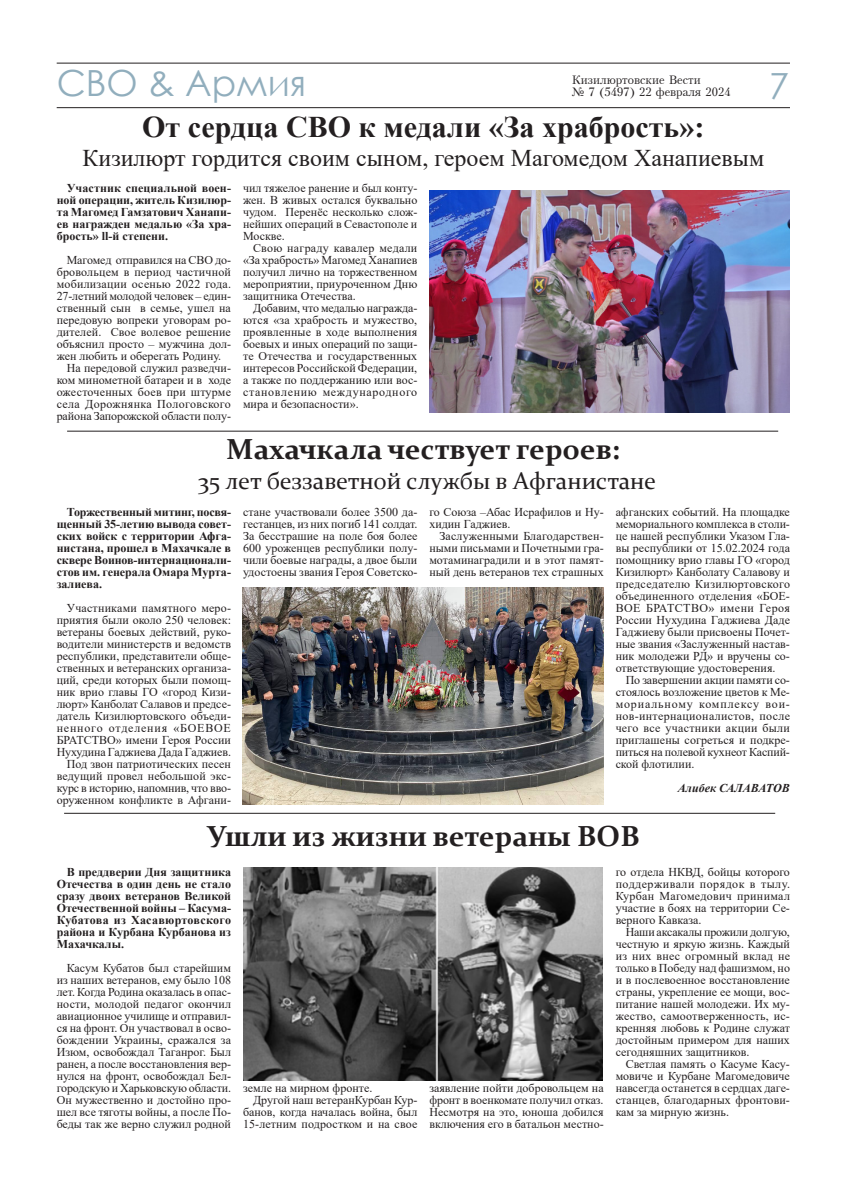
<style>
.page{position:relative;width:842px;height:1191px;background:#fff}
.page>*{position:absolute;margin:0;border:0;box-sizing:border-box;transform-origin:0 0}
.КВ_ЗАГОЛОВОК{font:36px "Century Gothic";color:#91aebd}
.КВ_ЗАГОЛОВОК-2{font:700 30px "Times New Roman";color:#231f20}
.КВ_ЗАГОЛОВОК-3{font:700 29px "Constantia";color:#231f20}
.КВ_ЗАГОЛОВОК-4{font:24px "Times New Roman";color:#231f20}
.КВ_ЗАГОЛОВОК-5{font:24px "Constantia";color:#231f20}
.КВ_ОСНОВНОЙ_1{font:12px/12px "Times New Roman";color:#231f20;text-align:justify}
.КВ_ОСНОВНОЙ_1-2{font:700 12px/12px "Times New Roman";color:#231f20;text-align:justify}
.КВ_ОСНОВНОЙ_1-3{font:12px "Petersburg Cyrillic";color:#231f20}
.КВ_ОСНОВНОЙ_1-4{font:italic 700 12px "Times New Roman";color:#231f20}
</style>
<div class="page">
<hr style="left:57px;top:63px;width:733px;height:1px;background:#231f20">
<hr style="left:57px;top:107px;width:733px;height:1px;background:#231f20">
<img style="left:429px;top:190px;width:361px;height:222px">
<hr style="left:67px;top:431px;width:711px;height:1px;background:#231f20">
<img style="left:242px;top:587px;width:362px;height:217px">
<hr style="left:64px;top:813px;width:711px;height:1px;background:#231f20">
<img style="left:243px;top:867px;width:359px;height:213px">
<p class="КВ_ЗАГОЛОВОК" style="left:57px;top:58px;width:251px">СВО &amp; Армия</p>
<p class="КВ_ОСНОВНОЙ_1-3" style="left:572px;top:73px;width:130px">Кизилюртовские Вести</p>
<p class="КВ_ОСНОВНОЙ_1-3" style="left:572px;top:85px;width:160px">№ 7 (5497) 22 февраля 2024</p>
<p class="КВ_ЗАГОЛОВОК" style="left:769px;top:61px;width:21px">7</p>
<p class="КВ_ЗАГОЛОВОК-2" style="left:142px;top:106px;width:564px">От сердца СВО к медали «За храбрость»:</p>
<p class="КВ_ЗАГОЛОВОК-4" style="left:82px;top:141px;width:683px">Кизилюрт гордится своим сыном, героем Магомедом Ханапиевым</p>
<p class="КВ_ОСНОВНОЙ_1-2" style="left:57px;top:182px;width:176px;text-indent:10px">Участник специальной воен&shy;ной операции, житель Кизилюр&shy;та Магомед Гамзатович Ханапи&shy;ев награжден медалью «За хра&shy;брость» ll-й степени.</p>
<p class="КВ_ОСНОВНОЙ_1" style="left:57px;top:254px;width:176px;text-indent:10px">Магомед отправился на СВО до&shy;бровольцем в период частичной мобилизации осенью 2022 года.<br>27-летний молодой человек – един&shy;ственный сын в семье, ушел на передовую вопреки уговорам ро&shy;дителей. Свое волевое решение объяснил просто – мужчина дол&shy;жен любить и оберегать Родину.</p>
<p class="КВ_ОСНОВНОЙ_1" style="left:57px;top:362px;width:176px;text-indent:10px">На передовой служил разведчи&shy;ком минометной батареи и в ходе ожесточенных боев при штурме села Дорожнянка Пологовского района Запорожской области полу-</p>
<p class="КВ_ОСНОВНОЙ_1" style="left:243px;top:182px;width:176px">чил тяжелое ранение и был конту&shy;жен. В живых остался буквально чудом. Перенёс несколько слож&shy;нейших операций в Севастополе и Москве.</p>
<p class="КВ_ОСНОВНОЙ_1" style="left:243px;top:242px;width:176px;text-indent:10px">Свою награду кавалер медали «За храбрость» Магомед Ханапиев получил лично на торжественном мероприятии, приуроченном Дню защитника Отечества.</p>
<p class="КВ_ОСНОВНОЙ_1" style="left:243px;top:302px;width:176px;text-indent:10px">Добавим, что медалью награжда&shy;ются «за храбрость и мужество, проявленные в ходе выполнения боевых и иных операций по защи&shy;те Отечества и государственных интересов Российской Федерации, а также по поддержанию или вос&shy;становлению международного мира и безопасности».</p>
<p class="КВ_ЗАГОЛОВОК-3" style="left:227px;top:429px;width:395px">Махачкала чествует героев:</p>
<p class="КВ_ЗАГОЛОВОК-5" style="left:198px;top:465px;width:459px">35 лет беззаветной службы в Афганистане</p>
<p class="КВ_ОСНОВНОЙ_1-2" style="left:57px;top:506px;width:176px;text-indent:10px">Торжественный митинг, посвя&shy;щенный 35-летию вывода совет&shy;ских войск с территории Афга&shy;нистана, прошел в Махачкале в сквере Воинов-интернационали&shy;стов им. генерала Омара Мурта&shy;залиева.</p>
<p class="КВ_ОСНОВНОЙ_1" style="left:57px;top:602px;width:176px;text-indent:10px">Участниками памятного меро&shy;приятия были около 250 человек: ветераны боевых действий, руко&shy;водители министерств и ведомств республики, представители обще&shy;ственных и ветеранских организа&shy;ций, среди которых были помощ&shy;ник врио главы ГО «город Кизи&shy;люрт» Канболат Салавов и предсе&shy;датель Кизилюртовского объеди&shy;ненного отделения «БОЕВОЕ БРАТСТВО» имени Героя России Нухудина Гаджиева Дада Гаджиев.</p>
<p class="КВ_ОСНОВНОЙ_1" style="left:57px;top:758px;width:176px;text-indent:10px">Под звон патриотических песен ведущий провел небольшой экс&shy;курс в историю, напомнив, что вво&shy;оруженном конфликте в Афгани-</p>
<p class="КВ_ОСНОВНОЙ_1" style="left:243px;top:506px;width:176px">стане участвовали более 3500 да&shy;гестанцев, из них погиб 141 солдат.<br>За бесстрашие на поле боя более 600 уроженцев республики полу&shy;чили боевые награды, а двое были удостоены звания Героя Советско-</p>
<p class="КВ_ОСНОВНОЙ_1" style="left:429px;top:506px;width:176px">го Союза –Абас Исрафилов и Ну&shy;хидин Гаджиев.</p>
<p class="КВ_ОСНОВНОЙ_1" style="left:429px;top:530px;width:176px;text-indent:10px">Заслуженными Благодарствен&shy;ными письмами и Почетными гра&shy;мотаминаградили и в этот памят&shy;ный день ветеранов тех страшных</p>
<p class="КВ_ОСНОВНОЙ_1" style="left:616px;top:506px;width:176px">афганских событий. На площадке мемориального комплекса в столи&shy;це нашей республики Указом Гла&shy;вы республики от 15.02.2024 года помощнику врио главы ГО «город Кизилюрт» Канболату Салавову и председателю Кизилюртовского объединенного отделения «БОЕ-ВОЕ БРАТСТВО» имени Героя России Нухудина Гаджиева Даде Гаджиеву были присвоены Почет&shy;ные звания «Заслуженный настав&shy;ник молодежи РД» и вручены со&shy;ответствующие удостоверения.</p>
<p class="КВ_ОСНОВНОЙ_1" style="left:616px;top:674px;width:176px;text-indent:10px">По завершении акции памяти со&shy;стоялось возложение цветов к Ме&shy;мориальному комплексу вои&shy;нов-интернационалистов, после чего все участники акции были приглашены согреться и подкре&shy;питься на полевой кухнеот Каспий&shy;ской флотилии.</p>
<p class="КВ_ОСНОВНОЙ_1-4" style="left:678px;top:780px;width:114px">Алибек САЛАВАТОВ</p>
<p class="КВ_ЗАГОЛОВОК-3" style="left:207px;top:816px;width:434px">Ушли из жизни ветераны ВОВ</p>
<p class="КВ_ОСНОВНОЙ_1-2" style="left:57px;top:866px;width:176px;text-indent:10px">В преддверии Дня защитника Отечества в один день не стало сразу двоих ветеранов Великой Отечественной войны – Касума-Кубатова из Хасавюртовского района и Курбана Курбанова из Махачкалы.</p>
<p class="КВ_ОСНОВНОЙ_1" style="left:57px;top:962px;width:176px;text-indent:10px">Касум Кубатов был старейшим из наших ветеранов, ему было 108 лет. Когда Родина оказалась в опас&shy;ности, молодой педагог окончил авиационное училище и отправил&shy;ся на фронт. Он участвовал в осво&shy;бождении Украины, сражался за Изюм, освобождал Таганрог. Был ранен, а после восстановления вер&shy;нулся на фронт, освобождал Бел&shy;городскую и Харьковскую области.<br>Он мужественно и достойно про&shy;шел все тяготы войны, а после По&shy;беды так же верно служил родной</p>
<p class="КВ_ОСНОВНОЙ_1" style="left:243px;top:1082px;width:131px">земле на мирном фронте.</p>
<p class="КВ_ОСНОВНОЙ_1" style="left:243px;top:1094px;width:176px;text-indent:10px">Другой наш ветеранКурбан Кур&shy;банов, когда началась война, был 15-летним подростком и на свое</p>
<p class="КВ_ОСНОВНОЙ_1" style="left:429px;top:1082px;width:176px">заявление пойти добровольцем на фронт в военкомате получил отказ.<br>Несмотря на это, юноша добился включения его в батальон местно-</p>
<p class="КВ_ОСНОВНОЙ_1" style="left:616px;top:866px;width:176px">го отдела НКВД, бойцы которого поддерживали порядок в тылу.<br>Курбан Магомедович принимал участие в боях на территории Се&shy;верного Кавказа.</p>
<p class="КВ_ОСНОВНОЙ_1" style="left:616px;top:926px;width:176px;text-indent:10px">Наши аксакалы прожили долгую, честную и яркую жизнь. Каждый из них внес огромный вклад не только в Победу над фашизмом, но и в послевоенное восстановление страны, укрепление ее мощи, вос&shy;питание нашей молодежи. Их му&shy;жество, самоотверженность, ис&shy;кренняя любовь к Родине служат достойным примером для наших сегодняшних защитников.</p>
<p class="КВ_ОСНОВНОЙ_1" style="left:616px;top:1058px;width:176px;text-indent:10px">Светлая память о Касуме Касу&shy;мовиче и Курбане Магомедовиче навсегда останется в сердцах даге&shy;станцев, благодарных фронтови&shy;кам за мирную жизнь.</p>
</div>
